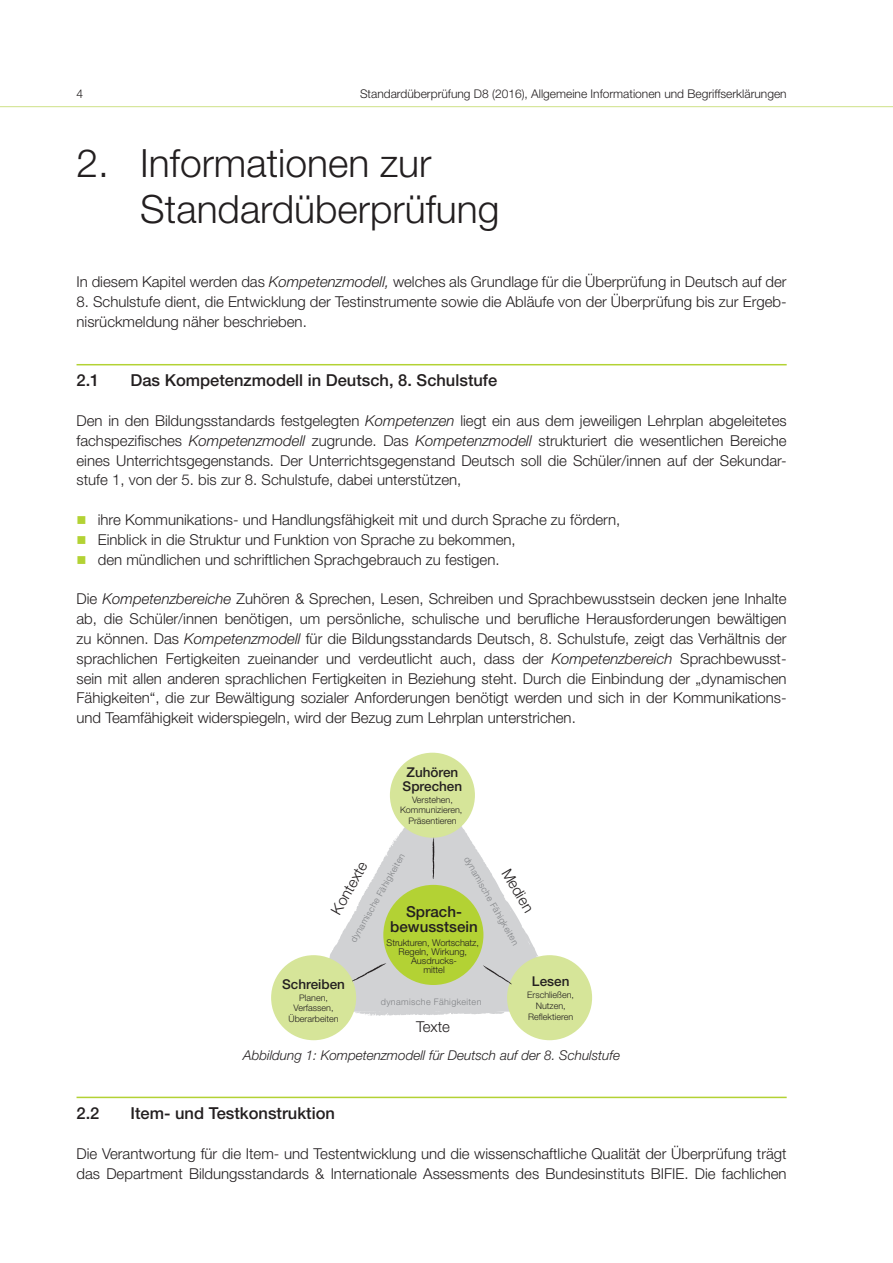
<style>
.page{position:relative;width:893px;height:1263px;background:#fff}
.page>*{position:absolute;margin:0;border:0;box-sizing:border-box;transform-origin:0 0}
.t1{font:300 39px/46.5px "Helvetica Neue LT Std";color:#231f20}
.t2{font:500 16.5px "Helvetica Neue LT Std";color:#231f20}
.t3{font:500 15.15px/15.1px "Helvetica Neue LT Std";color:#231f20;text-align:center}
.t4{font:300 15px/19.8px "Helvetica Neue LT Std";color:#231f20}
.t5{font:italic 300 13.5px "Helvetica Neue LT Std";color:#231f20}
.t6{font:500 13.5px/13.5px "Helvetica Neue LT Std";color:#231f20}
.t7{font:300 12px "Helvetica Neue LT Std";color:#231f20}
.t8{font:300 9.3px/9px "Helvetica Neue LT Std";color:#231f20;text-align:center}
.t9{font:300 9px/10.8px "Helvetica Neue LT Std";color:#231f20;text-align:center}
.t10{font:300 9px "Helvetica Neue LT Std";letter-spacing:.04em;color:#808285}
.s1{font-style:italic}
</style>
<div class="page">
<hr style="left:0;top:106px;width:893px;height:1px;background:#cfe187">
<hr style="left:77px;top:364px;width:710px;height:1px;background:#b3d234">
<hr style="left:77px;top:1097px;width:710px;height:1px;background:#b3d234">
<svg style="left:306px;top:777px;width:261px;height:235px"></svg>
<div style="left:390px;top:753px;width:85px;height:85px;background:#d6e599;border-radius:50%"></div>
<div style="left:507px;top:955px;width:85px;height:85px;background:#d6e599;border-radius:50%"></div>
<div style="left:271px;top:955px;width:85px;height:85px;background:#d6e599;border-radius:50%"></div>
<div style="left:383px;top:885px;width:100px;height:100px;background:#b3d234;border-radius:50%"></div>
<svg style="left:432px;top:837px;width:3px;height:42px"></svg>
<svg style="left:462px;top:826px;width:77px;height:131px"></svg>
<svg style="left:353px;top:1010px;width:152px;height:6px"></svg>
<svg style="left:329px;top:827px;width:77px;height:154px"></svg>
<svg style="left:483px;top:965px;width:29px;height:19px"></svg>
<p class="t7" style="left:77px;top:86px;width:8px">4</p>
<p class="t7" style="left:360px;top:86px;width:428px">Standardüberprüfung D8 (2016), Allgemeine Informationen und Begriffserklärungen</p>
<h1 class="t1" style="left:140px;top:139px;width:361px;text-indent:-64px">2. Informationen zur<br>Standardüberprüfung</h1>
<p class="t4" style="left:77px;top:272px;width:712px">In diesem Kapitel werden das <span class="s1">Kompetenzmodell,</span> welches als Grundlage für die Überprüfung in Deutsch auf der</p>
<p class="t4" style="left:77px;top:292px;width:712px">8. Schulstufe dient, die Entwicklung der Testinstrumente sowie die Abläufe von der Überprüfung bis zur Ergeb&shy;nisrückmeldung näher beschrieben.</p>
<p class="t2" style="left:77px;top:371px;width:24px">2.1</p>
<p class="t2" style="left:131px;top:371px;width:368px">Das Kompetenzmodell in Deutsch, 8. Schulstufe</p>
<p class="t4" style="left:77px;top:410px;width:712px">Den in den Bildungsstandards festgelegten <span class="s1">Kompetenzen</span> liegt ein aus dem jeweiligen Lehrplan abgeleitetes fachspezifisches <span class="s1">Kompetenzmodell</span> zugrunde. Das <span class="s1">Kompetenzmodell</span> strukturiert die wesentlichen Bereiche eines Unterrichtsgegenstands. Der Unterrichtsgegenstand Deutsch soll die Schüler/innen auf der Sekundar&shy;stufe 1, von der 5. bis zur 8. Schulstufe, dabei unterstützen,</p>
<p class="t4" style="left:98px;top:509px;width:524px">ihre Kommunikations- und Handlungsfähigkeit mit und durch Sprache zu fördern,<br>Einblick in die Struktur und Funktion von Sprache zu bekommen,<br>den mündlichen und schriftlichen Sprachgebrauch zu festigen.</p>
<p class="t4" style="left:77px;top:589px;width:712px;text-align:justify">Die <span class="s1">Kompetenzbereiche</span> Zuhören &amp; Sprechen, Lesen, Schreiben und Sprachbewusstsein decken jene Inhalte ab, die Schüler/innen benötigen, um persönliche, schulische und berufliche Herausforderungen bewältigen zu können. Das <span class="s1">Kompetenzmodell</span> für die Bildungsstandards Deutsch, 8. Schulstufe, zeigt das Verhältnis der sprachlichen Fertigkeiten zueinander und verdeutlicht auch, dass der <span class="s1">Kompetenzbereich</span> Sprachbewusst&shy;sein mit allen anderen sprachlichen Fertigkeiten in Beziehung steht. Durch die Einbindung der „dynamischen Fähigkeiten“, die zur Bewältigung sozialer Anforderungen benötigt werden und sich in der Kommunikations&shy;und Teamfähigkeit widerspiegeln, wird der Bezug zum Lehrplan unterstrichen.</p>
<p class="t6" style="left:403px;top:766px;width:61px">Zuhören<br>Sprechen</p>
<p class="t9" style="left:400px;top:794px;width:64px">Verstehen,<br>Kommunizieren,<br>Präsentieren</p>
<p class="t10" style="left:348px;top:938px;width:102px;rotate:-60deg">dynamische Fähigkeiten</p>
<p class="t10" style="left:471px;top:854px;width:102px;rotate:60deg">dynamische Fähigkeiten</p>
<p class="t4" style="left:326px;top:908px;width:59px;rotate:-60deg">Kontexte</p>
<p class="t4" style="left:514px;top:865px;width:49px;rotate:59deg">Medien</p>
<p class="t3" style="left:390px;top:904px;width:89px">Sprach&shy;bewusstsein</p>
<p class="t8" style="left:387px;top:938px;width:94px">Strukturen, Wortschatz,<br>Regeln, Wirkung,<br>Ausdrucks-<br>mittel</p>
<p class="t6" style="left:282px;top:977px;width:64px">Schreiben</p>
<p class="t6" style="left:532px;top:975px;width:39px">Lesen</p>
<p class="t9" style="left:289px;top:992px;width:52px">Planen,<br>Verfassen,<br>Überarbeiten</p>
<p class="t9" style="left:527px;top:990px;width:48px">Erschließen,<br>Nutzen,<br>Reflektieren</p>
<p class="t10" style="left:381px;top:996px;width:102px">dynamische Fähigkeiten</p>
<p class="t4" style="left:416px;top:1017px;width:35px">Texte</p>
<p class="t5" style="left:243px;top:1047px;width:378px">Abbildung 1: Kompetenzmodell für Deutsch auf der 8. Schulstufe</p>
<p class="t2" style="left:77px;top:1103px;width:24px">2.2</p>
<p class="t2" style="left:131px;top:1103px;width:206px">Item- und Testkonstruktion</p>
<p class="t4" style="left:77px;top:1143px;width:712px">Die Verantwortung für die Item- und Testentwicklung und die wissenschaftliche Qualität der Überprüfung trägt das Department Bildungsstandards &amp; Internationale Assessments des Bundesinstituts BIFIE. Die fachlichen</p>
</div>
